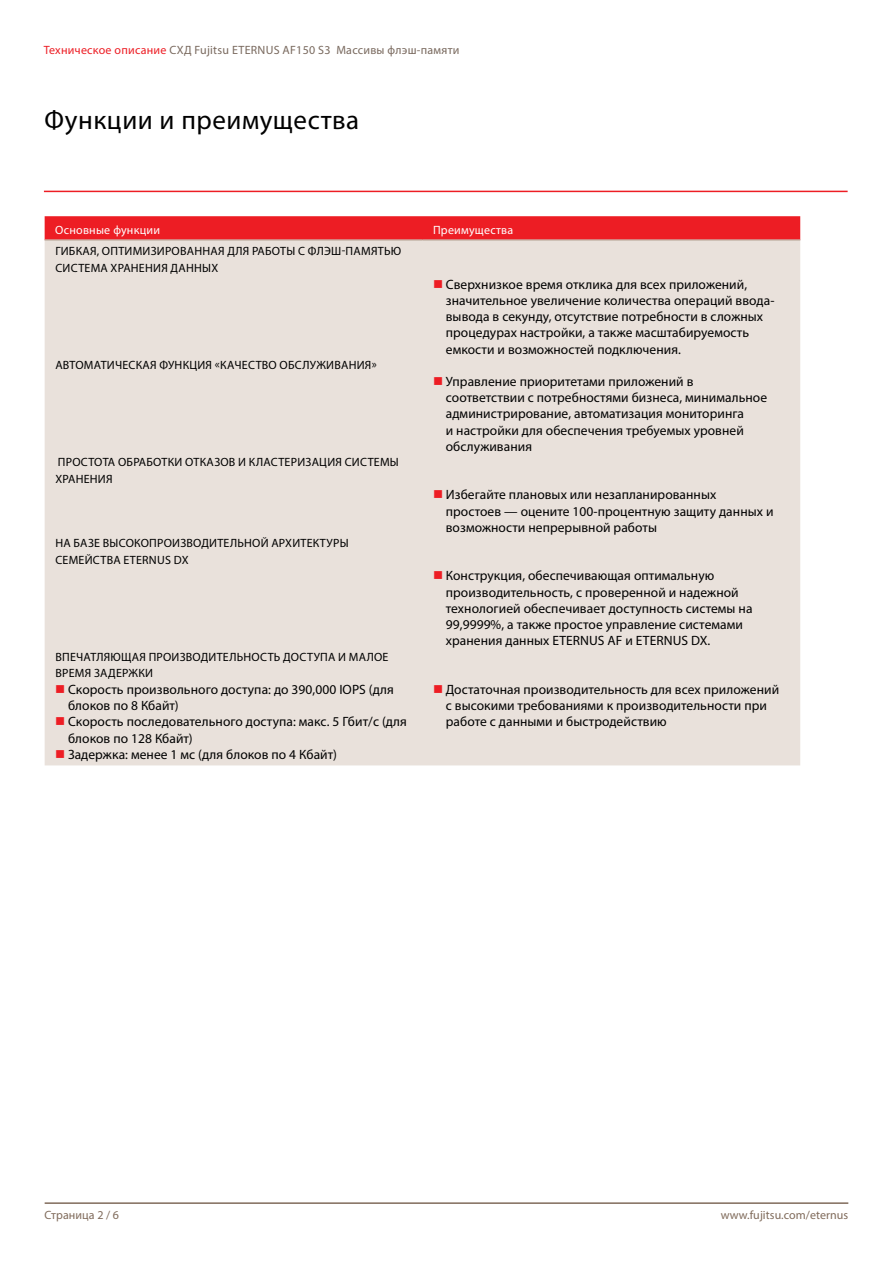
<style>
.page{position:relative;width:893px;height:1263px;background:#fff}
.page>*{position:absolute;margin:0;border:0;box-sizing:border-box;transform-origin:0 0}
.t1{font:27px "Myriad Pro";letter-spacing:.02em;color:#000}
.t2{font:13.5px/16.4px "Myriad Pro";letter-spacing:.005em;color:#000}
.t3{font:12px/16.5px "Myriad Pro";letter-spacing:.02em;color:#000}
.t4{font:12px "Myriad Pro";letter-spacing:.02em;color:#79695e}
.t5{font:12px "Myriad Pro";letter-spacing:.005em;color:#806b5b}
.t6{font:12px "Myriad Pro";letter-spacing:.02em;color:#fff}
.s1{color:#ed1d24}
</style>
<div class="page">
<hr style="left:45px;top:1202px;width:803px;height:2px;background:#806b5b">
<div style="left:45px;top:216px;width:755px;height:23px;background:#ed1d24"></div>
<div style="left:45px;top:241px;width:755px;height:524px;background:#e9e1db"></div>
<hr style="left:45px;top:239px;width:377px;height:2px;background:#c9bbb0">
<hr style="left:422px;top:239px;width:378px;height:2px;background:#c9bbb0">
<hr style="left:44px;top:191px;width:804px;height:1px;background:#ed1d24">
<svg style="left:434px;top:280px;width:8px;height:7px"></svg>
<svg style="left:434px;top:377px;width:8px;height:8px"></svg>
<svg style="left:434px;top:490px;width:8px;height:8px"></svg>
<svg style="left:434px;top:571px;width:8px;height:8px"></svg>
<svg style="left:56px;top:685px;width:8px;height:8px"></svg>
<svg style="left:56px;top:717px;width:8px;height:8px"></svg>
<svg style="left:56px;top:750px;width:8px;height:8px"></svg>
<svg style="left:434px;top:685px;width:8px;height:8px"></svg>
<p class="t4" style="left:44px;top:43px;width:417px"><span class="s1">Техническое описание</span> СХД Fujitsu ETERNUS AF150 S3 Массивы флэш-памяти</p>
<h1 class="t1" style="left:45px;top:103px;width:316px">Функции и преимущества</h1>
<p class="t6" style="left:55px;top:222px;width:106px">Основные функции</p>
<p class="t6" style="left:433px;top:222px;width:82px">Преимущества</p>
<p class="t3" style="left:55px;top:243px;width:347px">ГИБКАЯ, ОПТИМИЗИРОВАННАЯ ДЛЯ РАБОТЫ С ФЛЭШ-ПАМЯТЬЮ<br>СИСТЕМА ХРАНЕНИЯ ДАННЫХ</p>
<p class="t2" style="left:446px;top:276px;width:330px">Сверхнизкое время отклика для всех приложений, значительное увеличение количества операций ввода&shy;вывода в секунду, отсутствие потребности в сложных процедурах настройки, а также масштабируемость емкости и возможностей подключения.</p>
<p class="t3" style="left:55px;top:357px;width:323px">АВТОМАТИЧЕСКАЯ ФУНКЦИЯ «КАЧЕСТВО ОБСЛУЖИВАНИЯ»</p>
<p class="t2" style="left:446px;top:373px;width:323px">Управление приоритетами приложений в соответствии с потребностями бизнеса, минимальное администрирование, автоматизация мониторинга<br>и настройки для обеспечения требуемых уровней обслуживания</p>
<p class="t3" style="left:55px;top:454px;width:345px">ПРОСТОТА ОБРАБОТКИ ОТКАЗОВ И КЛАСТЕРИЗАЦИЯ СИСТЕМЫ<br>ХРАНЕНИЯ</p>
<p class="t2" style="left:446px;top:486px;width:329px">Избегайте плановых или незапланированных простоев — оцените 100-процентную защиту данных и возможности непрерывной работы</p>
<p class="t3" style="left:55px;top:535px;width:295px">НА БАЗЕ ВЫСОКОПРОИЗВОДИТЕЛЬНОЙ АРХИТЕКТУРЫ<br>СЕМЕЙСТВА ETERNUS DX</p>
<p class="t2" style="left:446px;top:567px;width:308px">Конструкция, обеспечивающая оптимальную производительность, с проверенной и надежной технологией обеспечивает доступность системы на 99,9999%, а также простое управление системами хранения данных ETERNUS AF и ETERNUS DX.</p>
<p class="t3" style="left:55px;top:648px;width:335px">ВПЕЧАТЛЯЮЩАЯ ПРОИЗВОДИТЕЛЬНОСТЬ ДОСТУПА И МАЛОЕ<br>ВРЕМЯ ЗАДЕРЖКИ</p>
<p class="t2" style="left:68px;top:681px;width:340px">Скорость произвольного доступа: до 390,000 IOPS (для блоков по 8 Кбайт)<br>Скорость последовательного доступа: макс. 5 Гбит/с (для блоков по 128 Кбайт)<br>Задержка: менее 1 мс (для блоков по 4 Кбайт)</p>
<p class="t2" style="left:446px;top:681px;width:335px">Достаточная производительность для всех приложений с высокими требованиями к производительности при работе с данными и быстродействию</p>
<p class="t5" style="left:45px;top:1207px;width:76px">Страница 2 / 6</p>
<p class="t5" style="left:721px;top:1207px;width:129px">www.fujitsu.com/eternus</p>
</div>
